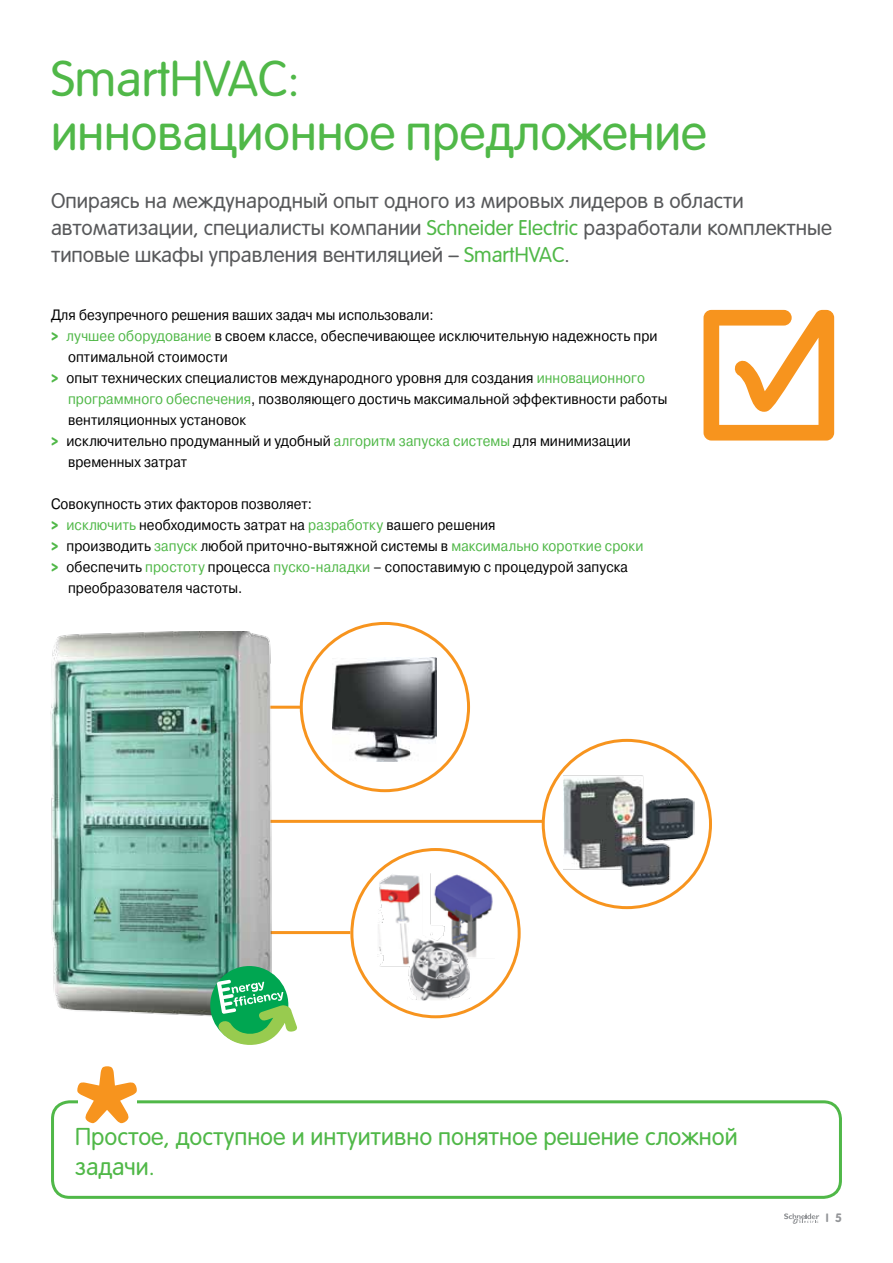
<style>
.page{position:relative;width:893px;height:1263px;background:#fff}
.page>*{position:absolute;margin:0;border:0;box-sizing:border-box;transform-origin:0 0}
.t1{font:49.5px/54px "Rotonda C";color:#50b848}
.t2{font:24px/30px "Rotonda";color:#50b848}
.t3{font:21px/27px "Rotonda";color:#58595b}
.t4{font:15px "Pragmatica C";letter-spacing:.005em;color:#000;scale:.9 1}
.t5{font:700 12px "Rotonda";color:#939598}
.s1{color:#50b848}
.s2{font-family:"SE Optimist";font-weight:900;font-size:18px;color:#50b848}
</style>
<div class="page">
<div style="left:51px;top:1100px;width:791px;height:99px;border:3px solid #50b848;border-radius:17px"></div>
<svg style="left:77px;top:1066px;width:60px;height:57px"></svg>
<img style="left:563px;top:771px;width:132px;height:119px">
<img style="left:377px;top:873px;width:118px;height:127px">
<img style="left:333px;top:657px;width:104px;height:104px">
<hr style="left:257px;top:706px;width:43px;height:3px;background:#f7941e">
<hr style="left:257px;top:931px;width:93px;height:3px;background:#f7941e">
<hr style="left:257px;top:820px;width:286px;height:3px;background:#f7941e">
<img style="left:50px;top:631px;width:240px;height:386px">
<div style="left:210px;top:966px;width:78px;height:78px;background:#00a651;border-radius:50%"></div>
<svg style="left:217px;top:980px;width:80px;height:65px"></svg>
<svg style="left:703px;top:310px;width:131px;height:130px"></svg>
<svg style="left:784px;top:1213px;width:35px;height:11px"></svg>
<h1 class="t1" style="left:51px;top:52px;width:657px">SmartHVAC:<br>инновационное предложение</h1>
<h3 class="t3" style="left:51px;top:187px;width:782px">Опираясь на международный опыт одного из мировых лидеров в области автоматизации, специалисты компании <span class="s1">Schneider Electric</span> разработали комплектные типовые шкафы управления вентиляцией – <span class="s1">SmartHVAC</span>.</h3>
<p class="t4" style="left:51px;top:306px;width:427px">Для безупречного решения ваших задач мы использовали:</p>
<p class="t4" style="left:51px;top:327px;width:675px"><span class="s2">&gt;</span> <span class="s1">лучшее оборудование</span> в своем классе, обеспечивающее исключительную надежность при</p>
<p class="t4" style="left:68px;top:348px;width:179px">оптимальной стоимости</p>
<p class="t4" style="left:51px;top:369px;width:661px"><span class="s2">&gt;</span> опыт технических специалистов международного уровня для создания <span class="s1">инновационного</span></p>
<p class="t4" style="left:68px;top:390px;width:668px"><span class="s1">программного обеспечения</span>, позволяющего достичь максимальной эффективности работы</p>
<p class="t4" style="left:68px;top:411px;width:199px">вентиляционных установок</p>
<p class="t4" style="left:51px;top:432px;width:646px"><span class="s2">&gt;</span> исключительно продуманный и удобный <span class="s1">алгоритм запуска системы</span> для минимизации</p>
<p class="t4" style="left:68px;top:453px;width:134px">временных затрат</p>
<p class="t4" style="left:51px;top:495px;width:291px">Совокупность этих факторов позволяет:</p>
<p class="t4" style="left:51px;top:516px;width:495px"><span class="s2">&gt;</span> <span class="s1">исключить</span> необходимость затрат на <span class="s1">разработку</span> вашего решения</p>
<p class="t4" style="left:51px;top:537px;width:660px"><span class="s2">&gt;</span> производить <span class="s1">запуск</span> любой приточно-вытяжной системы в <span class="s1">максимально короткие сроки</span></p>
<p class="t4" style="left:51px;top:558px;width:643px"><span class="s2">&gt;</span> обеспечить <span class="s1">простоту</span> процесса <span class="s1">пуско-наладки</span> – сопоставимую с процедурой запуска</p>
<p class="t4" style="left:68px;top:579px;width:195px">преобразователя частоты.</p>
<h2 class="t2" style="left:75px;top:1121px;width:664px">Простое, доступное и интуитивно понятное решение сложной задачи.</h2>
<p class="t5" style="left:826px;top:1211px;width:18px">I 5</p>
</div>
